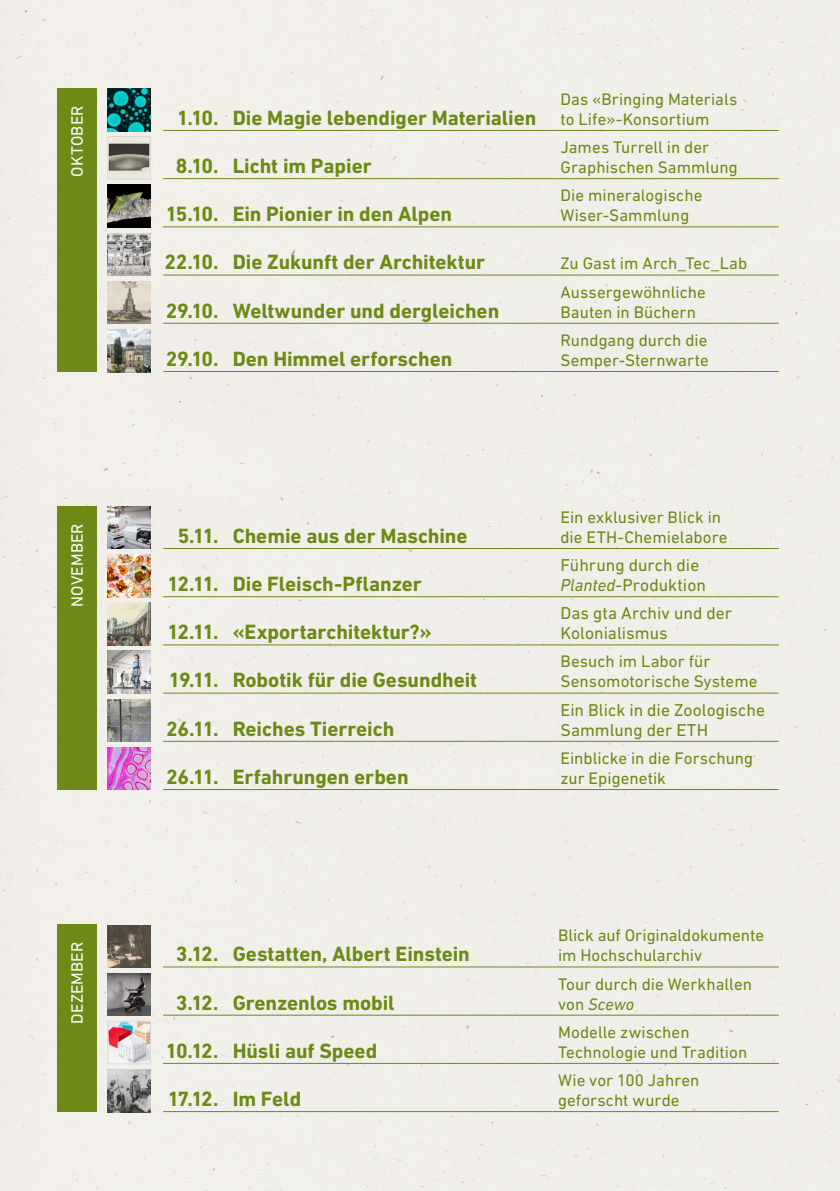
<style>
.page{position:relative;width:840px;height:1191px;background:#fff}
.page>*{position:absolute;margin:0;border:0;box-sizing:border-box;transform-origin:0 0}
.Absatzformat_1{font:700 21px "DIN Next W1 G";letter-spacing:-.005em;color:#6c8a15}
.Absatzformat_1-2{font:17.6px/20px "DIN Next W1 G";color:#6c8a15}
.Absatzformat_1-3{font:17px/20px "DIN Next W1 G";letter-spacing:.005em;color:#6c8a15}
.Absatzformat_1-4{font:16.8px "DIN Next W1 G";letter-spacing:.01em;color:#fff}
.s1{font-style:italic}
</style>
<div class="page">
<div style="left:0;top:0;width:839px;height:1191px;background:#f1efea"></div>
<hr style="left:163px;top:130px;width:69px;height:1px;background:#6c8a15">
<hr style="left:232px;top:130px;width:322px;height:1px;background:#6c8a15">
<hr style="left:554px;top:130px;width:224px;height:1px;background:#6c8a15">
<hr style="left:163px;top:178px;width:69px;height:1px;background:#6c8a15">
<hr style="left:232px;top:178px;width:322px;height:1px;background:#6c8a15">
<hr style="left:554px;top:178px;width:224px;height:1px;background:#6c8a15">
<hr style="left:163px;top:226px;width:69px;height:1px;background:#6c8a15">
<hr style="left:232px;top:226px;width:322px;height:1px;background:#6c8a15">
<hr style="left:554px;top:226px;width:224px;height:1px;background:#6c8a15">
<hr style="left:163px;top:275px;width:69px;height:1px;background:#6c8a15">
<hr style="left:232px;top:275px;width:322px;height:1px;background:#6c8a15">
<hr style="left:554px;top:275px;width:224px;height:1px;background:#6c8a15">
<hr style="left:163px;top:323px;width:69px;height:1px;background:#6c8a15">
<hr style="left:232px;top:323px;width:322px;height:1px;background:#6c8a15">
<hr style="left:554px;top:323px;width:224px;height:1px;background:#6c8a15">
<hr style="left:163px;top:371px;width:69px;height:1px;background:#6c8a15">
<hr style="left:232px;top:371px;width:322px;height:1px;background:#6c8a15">
<hr style="left:554px;top:371px;width:224px;height:1px;background:#6c8a15">
<hr style="left:163px;top:548px;width:69px;height:1px;background:#6c8a15">
<hr style="left:232px;top:548px;width:322px;height:1px;background:#6c8a15">
<hr style="left:554px;top:548px;width:224px;height:1px;background:#6c8a15">
<hr style="left:163px;top:596px;width:69px;height:1px;background:#6c8a15">
<hr style="left:232px;top:596px;width:322px;height:1px;background:#6c8a15">
<hr style="left:554px;top:596px;width:224px;height:1px;background:#6c8a15">
<hr style="left:163px;top:644px;width:69px;height:1px;background:#6c8a15">
<hr style="left:232px;top:644px;width:322px;height:1px;background:#6c8a15">
<hr style="left:554px;top:644px;width:224px;height:1px;background:#6c8a15">
<hr style="left:163px;top:692px;width:69px;height:1px;background:#6c8a15">
<hr style="left:232px;top:692px;width:322px;height:1px;background:#6c8a15">
<hr style="left:554px;top:692px;width:224px;height:1px;background:#6c8a15">
<hr style="left:163px;top:741px;width:69px;height:1px;background:#6c8a15">
<hr style="left:232px;top:741px;width:322px;height:1px;background:#6c8a15">
<hr style="left:554px;top:741px;width:224px;height:1px;background:#6c8a15">
<hr style="left:163px;top:789px;width:69px;height:1px;background:#6c8a15">
<hr style="left:232px;top:789px;width:322px;height:1px;background:#6c8a15">
<hr style="left:554px;top:789px;width:224px;height:1px;background:#6c8a15">
<hr style="left:163px;top:966px;width:69px;height:1px;background:#6c8a15">
<hr style="left:232px;top:966px;width:320px;height:1px;background:#6c8a15">
<hr style="left:552px;top:966px;width:226px;height:1px;background:#6c8a15">
<hr style="left:163px;top:1063px;width:69px;height:1px;background:#6c8a15">
<hr style="left:232px;top:1063px;width:320px;height:1px;background:#6c8a15">
<hr style="left:552px;top:1063px;width:226px;height:1px;background:#6c8a15">
<hr style="left:163px;top:1111px;width:69px;height:1px;background:#6c8a15">
<hr style="left:232px;top:1111px;width:320px;height:1px;background:#6c8a15">
<hr style="left:552px;top:1111px;width:226px;height:1px;background:#6c8a15">
<hr style="left:163px;top:1014px;width:69px;height:1px;background:#6c8a15">
<hr style="left:232px;top:1014px;width:320px;height:1px;background:#6c8a15">
<hr style="left:552px;top:1014px;width:226px;height:1px;background:#6c8a15">
<img style="left:108px;top:88px;width:42px;height:43px">
<img style="left:108px;top:506px;width:42px;height:43px">
<img style="left:108px;top:925px;width:42px;height:42px">
<img style="left:108px;top:185px;width:42px;height:42px">
<img style="left:108px;top:603px;width:42px;height:42px">
<img style="left:109px;top:1023px;width:39px;height:39px">
<div style="left:107px;top:1021px;width:43px;height:43px;border:1px solid #dadada"></div>
<img style="left:108px;top:281px;width:42px;height:43px">
<img style="left:108px;top:699px;width:42px;height:42px">
<img style="left:108px;top:747px;width:42px;height:43px">
<img style="left:109px;top:138px;width:39px;height:39px">
<div style="left:107px;top:136px;width:43px;height:43px;border:1px solid #dadada"></div>
<img style="left:108px;top:554px;width:42px;height:43px">
<img style="left:108px;top:973px;width:42px;height:42px">
<img style="left:108px;top:233px;width:42px;height:43px">
<img style="left:108px;top:651px;width:42px;height:42px">
<img style="left:108px;top:1069px;width:42px;height:43px">
<img style="left:108px;top:329px;width:42px;height:43px">
<div style="left:57px;top:88px;width:39px;height:284px;background:#6c8a15"></div>
<div style="left:57px;top:506px;width:39px;height:284px;background:#6c8a15"></div>
<div style="left:57px;top:925px;width:39px;height:187px;background:#6c8a15"></div>
<p class="Absatzformat_1-4" style="left:67px;top:177px;width:73px;rotate:-90deg">OKTOBER</p>
<p class="Absatzformat_1-4" style="left:67px;top:607px;width:85px;rotate:-90deg">NOVEMBER</p>
<p class="Absatzformat_1-4" style="left:67px;top:1023px;width:83px;rotate:-90deg">DEZEMBER</p>
<p class="Absatzformat_1" style="left:177px;top:105px;width:43px">1.10.</p>
<p class="Absatzformat_1" style="left:232px;top:105px;width:305px">Die Magie lebendiger Materialien</p>
<p class="Absatzformat_1" style="left:176px;top:153px;width:44px">8.10.</p>
<p class="Absatzformat_1" style="left:232px;top:153px;width:140px">Licht im Papier</p>
<p class="Absatzformat_1" style="left:165px;top:202px;width:54px">15.10.</p>
<p class="Absatzformat_1" style="left:232px;top:202px;width:221px">Ein Pionier in den Alpen</p>
<p class="Absatzformat_1-3" style="left:560px;top:89px;width:178px">Das «Bringing Materials to Life»-Konsortium</p>
<p class="Absatzformat_1-3" style="left:560px;top:137px;width:179px">James Turrell in der<br>Graphischen Sammlung</p>
<p class="Absatzformat_1-3" style="left:560px;top:185px;width:143px">Die mineralogische<br>Wiser-Sammlung</p>
<p class="Absatzformat_1" style="left:164px;top:250px;width:56px">22.10.</p>
<p class="Absatzformat_1" style="left:232px;top:250px;width:254px">Die Zukunft der Architektur</p>
<p class="Absatzformat_1-3" style="left:560px;top:253px;width:188px">Zu Gast im Arch_Tec_Lab</p>
<p class="Absatzformat_1" style="left:166px;top:298px;width:54px">29.10.</p>
<p class="Absatzformat_1" style="left:232px;top:298px;width:268px">Weltwunder und dergleichen</p>
<p class="Absatzformat_1-3" style="left:560px;top:281px;width:147px">Aussergewöhnliche<br>Bauten in Büchern</p>
<p class="Absatzformat_1" style="left:166px;top:346px;width:54px">29.10.</p>
<p class="Absatzformat_1" style="left:232px;top:346px;width:221px">Den Himmel erforschen</p>
<p class="Absatzformat_1" style="left:177px;top:523px;width:42px">5.11.</p>
<p class="Absatzformat_1" style="left:232px;top:523px;width:236px">Chemie aus der Maschine</p>
<p class="Absatzformat_1" style="left:167px;top:571px;width:53px">12.11.</p>
<p class="Absatzformat_1" style="left:232px;top:571px;width:190px">Die Fleisch-Pflanzer</p>
<p class="Absatzformat_1" style="left:167px;top:620px;width:53px">12.11.</p>
<p class="Absatzformat_1" style="left:232px;top:620px;width:200px">«Exportarchitektur?»</p>
<p class="Absatzformat_1" style="left:168px;top:668px;width:51px">19.11.</p>
<p class="Absatzformat_1" style="left:232px;top:668px;width:246px">Robotik für die Gesundheit</p>
<p class="Absatzformat_1" style="left:166px;top:716px;width:54px">26.11.</p>
<p class="Absatzformat_1" style="left:232px;top:716px;width:163px">Reiches Tierreich</p>
<p class="Absatzformat_1" style="left:166px;top:764px;width:54px">26.11.</p>
<p class="Absatzformat_1" style="left:232px;top:764px;width:177px">Erfahrungen erben</p>
<p class="Absatzformat_1" style="left:176px;top:942px;width:44px">3.12.</p>
<p class="Absatzformat_1" style="left:232px;top:942px;width:238px">Gestatten, Albert Einstein</p>
<p class="Absatzformat_1" style="left:176px;top:990px;width:44px">3.12.</p>
<p class="Absatzformat_1" style="left:232px;top:990px;width:163px">Grenzenlos mobil</p>
<p class="Absatzformat_1" style="left:165px;top:1038px;width:54px">10.12.</p>
<p class="Absatzformat_1" style="left:232px;top:1038px;width:146px">Hüsli auf Speed</p>
<p class="Absatzformat_1" style="left:167px;top:1086px;width:52px">17.12.</p>
<p class="Absatzformat_1" style="left:232px;top:1086px;width:70px">Im Feld</p>
<p class="Absatzformat_1-3" style="left:560px;top:330px;width:150px">Rundgang durch die<br>Semper-Sternwarte</p>
<p class="Absatzformat_1-3" style="left:560px;top:507px;width:168px">Ein exklusiver Blick in die ETH-Chemielabore</p>
<p class="Absatzformat_1-2" style="left:560px;top:555px;width:147px">Führung durch die<br><span class="s1">Planted</span>-Produktion</p>
<p class="Absatzformat_1-2" style="left:560px;top:603px;width:173px">Das gta Archiv und der<br>Kolonialismus</p>
<p class="Absatzformat_1-3" style="left:560px;top:651px;width:198px">Besuch im Labor für<br>Sensomotorische Systeme</p>
<p class="Absatzformat_1-2" style="left:560px;top:699px;width:206px">Ein Blick in die Zoologische<br>Sammlung der ETH</p>
<p class="Absatzformat_1-3" style="left:560px;top:748px;width:194px">Einblicke in die Forschung zur Epigenetik</p>
<p class="Absatzformat_1-3" style="left:557px;top:925px;width:207px">Blick auf Originaldokumente im Hochschularchiv</p>
<p class="Absatzformat_1-3" style="left:557px;top:973px;width:195px">Tour durch die Werkhallen von <span class="s1">Scewo</span></p>
<p class="Absatzformat_1-3" style="left:557px;top:1021px;width:190px">Modelle zwischen<br>Technologie und Tradition</p>
<p class="Absatzformat_1-3" style="left:557px;top:1070px;width:143px">Wie vor 100 Jahren geforscht wurde</p>
</div>
